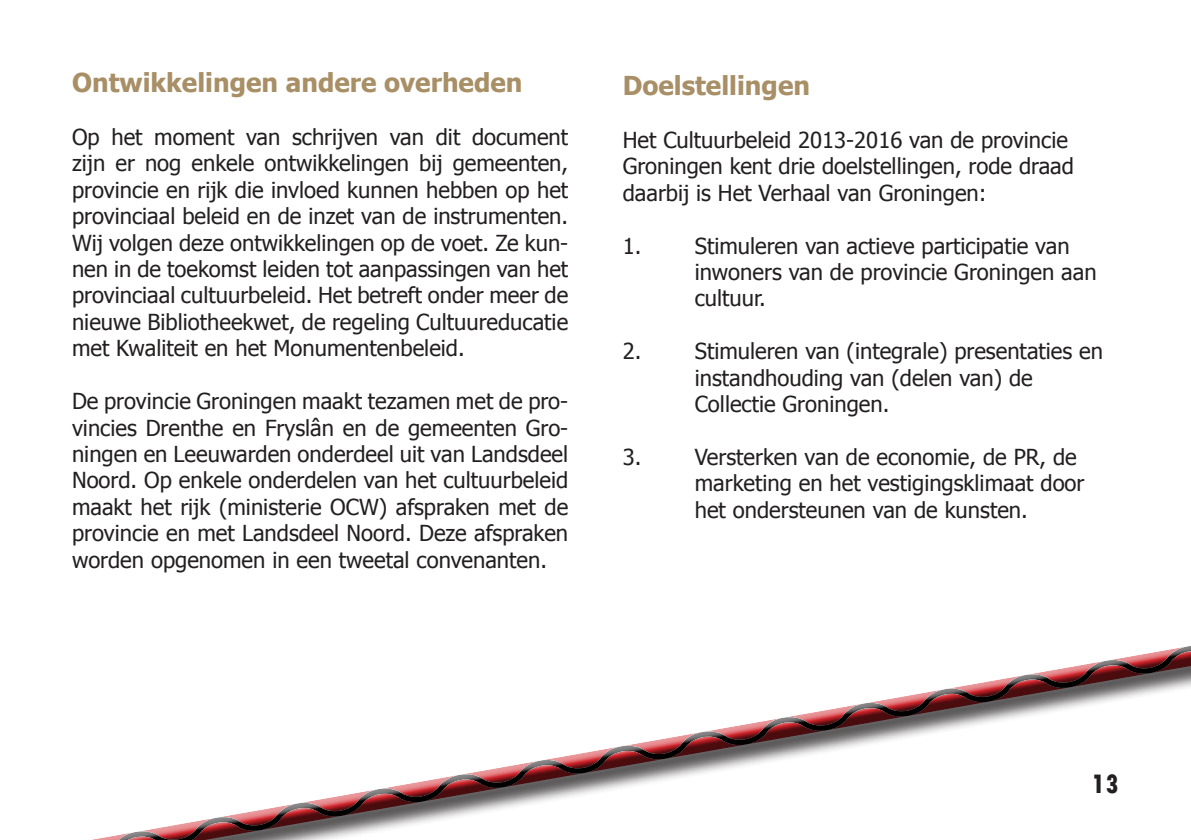
<style>
.page{position:relative;width:1191px;height:840px;background:#fff}
.page>*{position:absolute;margin:0;border:0;box-sizing:border-box;transform-origin:0 0}
.t1{font:800 condensed 28px "Tw Cen";color:#231f20}
.t2{font:700 26px "Tahoma";color:#a88f66}
.t3{font:22px/26.4px "Tahoma";color:#231f20}
</style>
<div class="page">
<svg style="left:97px;top:646px;width:1094px;height:193px"></svg>
<p class="t2" style="left:72px;top:64px;width:452px">Ontwikkelingen andere overheden</p>
<p class="t3" style="left:72px;top:122px;width:498px;text-align:justify">Op het moment van schrijven van dit document zijn er nog enkele ontwikkelingen bij gemeenten, provincie en rijk die invloed kunnen hebben op het provinciaal beleid en de inzet van de instrumenten.<br>Wij volgen deze ontwikkelingen op de voet. Ze kun&shy;nen in de toekomst leiden tot aanpassingen van het provinciaal cultuurbeleid. Het betreft onder meer de nieuwe Bibliotheekwet, de regeling Cultuureducatie met Kwaliteit en het Monumentenbeleid.</p>
<p class="t3" style="left:72px;top:386px;width:498px;text-align:justify">De provincie Groningen maakt tezamen met de pro&shy;vincies Drenthe en Fryslân en de gemeenten Gro&shy;ningen en Leeuwarden onderdeel uit van Landsdeel Noord. Op enkele onderdelen van het cultuurbeleid maakt het rijk (ministerie OCW) afspraken met de provincie en met Landsdeel Noord. Deze afspraken worden opgenomen in een tweetal convenanten.</p>
<p class="t2" style="left:622px;top:67px;width:189px">Doelstellingen</p>
<p class="t3" style="left:622px;top:126px;width:447px">Het Cultuurbeleid 2013-2016 van de provincie</p>
<p class="t3" style="left:622px;top:152px;width:453px">Groningen kent drie doelstellingen, rode draad daarbij is Het Verhaal van Groningen:</p>
<p class="t3" style="left:622px;top:231px;width:20px">1.</p>
<p class="t3" style="left:694px;top:231px;width:403px">Stimuleren van actieve participatie van inwoners van de provincie Groningen aan cultuur.</p>
<p class="t3" style="left:622px;top:337px;width:20px">2.</p>
<p class="t3" style="left:694px;top:337px;width:410px">Stimuleren van (integrale) presentaties en instandhouding van (delen van) de<br>Collectie Groningen.</p>
<p class="t3" style="left:622px;top:442px;width:20px">3.</p>
<p class="t3" style="left:694px;top:442px;width:391px">Versterken van de economie, de PR, de marketing en het vestigingsklimaat door het ondersteunen van de kunsten.</p>
<p class="t1" style="left:1091px;top:766px;width:29px">13</p>
</div>
